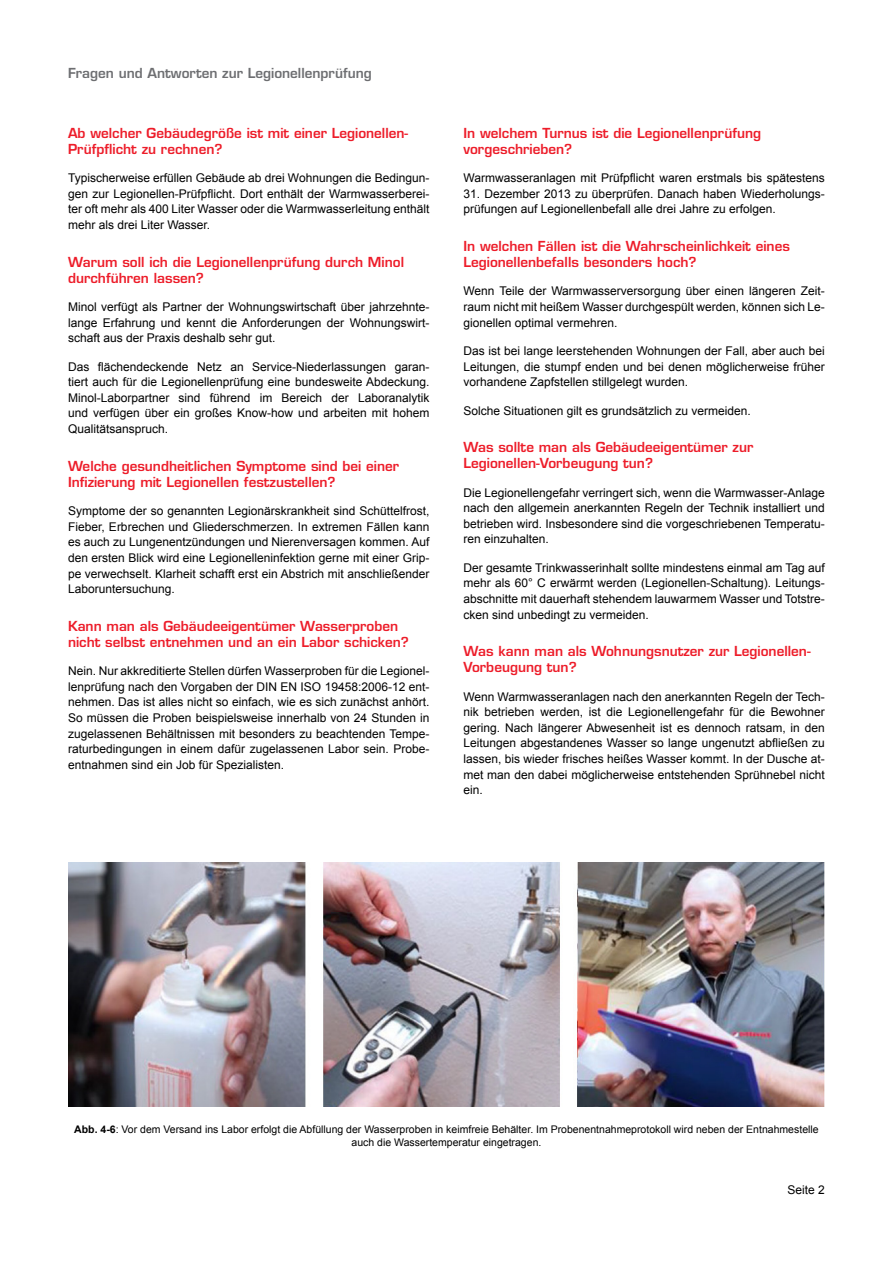
<style>
.page{position:relative;width:893px;height:1263px;background:#fff}
.page>*{position:absolute;margin:0;border:0;box-sizing:border-box;transform-origin:0 0}
.t1{font:600 13.5px/16.2px "Eurostile LT Std";color:#ed1c29}
.t2{font:600 13.5px "Eurostile LT Std";color:#6d6e71}
.t3{font:12px/15.6px "Arial";color:#000;text-align:justify}
.t4{font:10.5px/13.5px "Arial";color:#000;text-align:center}
.s1{font-weight:700}
</style>
<div class="page">
<img style="left:68px;top:862px;width:757px;height:245px">
<p class="t2" style="left:68px;top:65px;width:305px">Fragen und Antworten zur Legionellenprüfung</p>
<p class="t1" style="left:68px;top:125px;width:342px">Ab welcher Gebäudegröße ist mit einer Legionellen-<br>Prüfpflicht zu rechnen?</p>
<p class="t3" style="left:68px;top:170px;width:363px">Typischerweise erfüllen Gebäude ab drei Wohnungen die Bedingun&shy;gen zur Legionellen-Prüfpflicht. Dort enthält der Warmwasserberei&shy;ter oft mehr als 400 Liter Wasser oder die Warmwasserleitung enthält mehr als drei Liter Wasser.</p>
<p class="t1" style="left:68px;top:253px;width:338px">Warum soll ich die Legionellenprüfung durch Minol durchführen lassen?</p>
<p class="t3" style="left:68px;top:299px;width:363px">Minol verfügt als Partner der Wohnungswirtschaft über jahrzehnte&shy;lange Erfahrung und kennt die Anforderungen der Wohnungswirt&shy;schaft aus der Praxis deshalb sehr gut.</p>
<p class="t3" style="left:68px;top:359px;width:363px">Das flächendeckende Netz an Service-Niederlassungen garan&shy;tiert auch für die Legionellenprüfung eine bundesweite Abdeckung.<br>Minol-Laborpartner sind führend im Bereich der Laboranalytik und verfügen über ein großes Know-how und arbeiten mit hohem Qualitätsanspruch.</p>
<p class="t1" style="left:68px;top:457px;width:333px">Welche gesundheitlichen Symptome sind bei einer<br>Infizierung mit Legionellen festzustellen?</p>
<p class="t3" style="left:68px;top:503px;width:363px">Symptome der so genannten Legionärskrankheit sind Schüttelfrost, Fieber, Erbrechen und Gliederschmerzen. In extremen Fällen kann es auch zu Lungenentzündungen und Nierenversagen kommen. Auf den ersten Blick wird eine Legionelleninfektion gerne mit einer Grip&shy;pe verwechselt. Klarheit schafft erst ein Abstrich mit anschließender Laboruntersuchung.</p>
<p class="t1" style="left:68px;top:617px;width:342px">Kann man als Gebäudeeigentümer Wasserproben nicht selbst entnehmen und an ein Labor schicken?</p>
<p class="t3" style="left:68px;top:663px;width:363px">Nein. Nur akkreditierte Stellen dürfen Wasserproben für die Legionel&shy;lenprüfung nach den Vorgaben der DIN EN ISO 19458:2006-12 ent&shy;nehmen. Das ist alles nicht so einfach, wie es sich zunächst anhört.<br>So müssen die Proben beispielsweise innerhalb von 24 Stunden in zugelassenen Behältnissen mit besonders zu beachtenden Tempe&shy;raturbedingungen in einem dafür zugelassenen Labor sein. Probe&shy;entnahmen sind ein Job für Spezialisten.</p>
<p class="t1" style="left:463px;top:125px;width:299px">In welchem Turnus ist die Legionellenprüfung vorgeschrieben?</p>
<p class="t3" style="left:463px;top:170px;width:363px">Warmwasseranlagen mit Prüfpflicht waren erstmals bis spätestens</p>
<p class="t3" style="left:463px;top:186px;width:363px">31. Dezember 2013 zu überprüfen. Danach haben Wiederholungs&shy;prüfungen auf Legionellenbefall alle drei Jahre zu erfolgen.</p>
<p class="t1" style="left:463px;top:238px;width:328px">In welchen Fällen ist die Wahrscheinlichkeit eines<br>Legionellenbefalls besonders hoch?</p>
<p class="t3" style="left:463px;top:284px;width:363px">Wenn Teile der Warmwasserversorgung über einen längeren Zeit&shy;raum nicht mit heißem Wasser durchgespült werden, können sich Le&shy;gionellen optimal vermehren.</p>
<p class="t3" style="left:463px;top:343px;width:363px">Das ist bei lange leerstehenden Wohnungen der Fall, aber auch bei Leitungen, die stumpf enden und bei denen möglicherweise früher vorhandene Zapfstellen stillgelegt wurden.</p>
<p class="t3" style="left:463px;top:403px;width:289px">Solche Situationen gilt es grundsätzlich zu vermeiden.</p>
<p class="t1" style="left:463px;top:439px;width:291px">Was sollte man als Gebäudeeigentümer zur<br>Legionellen-Vorbeugung tun?</p>
<p class="t3" style="left:463px;top:485px;width:363px">Die Legionellengefahr verringert sich, wenn die Warmwasser-Anlage nach den allgemein anerkannten Regeln der Technik installiert und betrieben wird. Insbesondere sind die vorgeschriebenen Temperatu&shy;ren einzuhalten.</p>
<p class="t3" style="left:463px;top:560px;width:363px">Der gesamte Trinkwasserinhalt sollte mindestens einmal am Tag auf mehr als 60° C erwärmt werden (Legionellen-Schaltung). Leitungs&shy;abschnitte mit dauerhaft stehendem lauwarmem Wasser und Totstre&shy;cken sind unbedingt zu vermeiden.</p>
<p class="t1" style="left:463px;top:643px;width:349px">Was kann man als Wohnungsnutzer zur Legionellen-<br>Vorbeugung tun?</p>
<p class="t3" style="left:463px;top:689px;width:363px">Wenn Warmwasseranlagen nach den anerkannten Regeln der Tech&shy;nik betrieben werden, ist die Legionellengefahr für die Bewohner gering. Nach längerer Abwesenheit ist es dennoch ratsam, in den Leitungen abgestandenes Wasser so lange ungenutzt abfließen zu lassen, bis wieder frisches heißes Wasser kommt. In der Dusche at&shy;met man den dabei möglicherweise entstehenden Sprühnebel nicht ein.</p>
<p class="t4" style="left:74px;top:1122px;width:746px"><span class="s1">Abb. 4-6</span>: Vor dem Versand ins Labor erfolgt die Abfüllung der Wasserproben in keimfreie Behälter. Im Probenentnahmeprotokoll wird neben der Entnahmestelle auch die Wassertemperatur eingetragen.</p>
<p class="t3" style="left:788px;top:1182px;width:39px">Seite 2</p>
</div>
